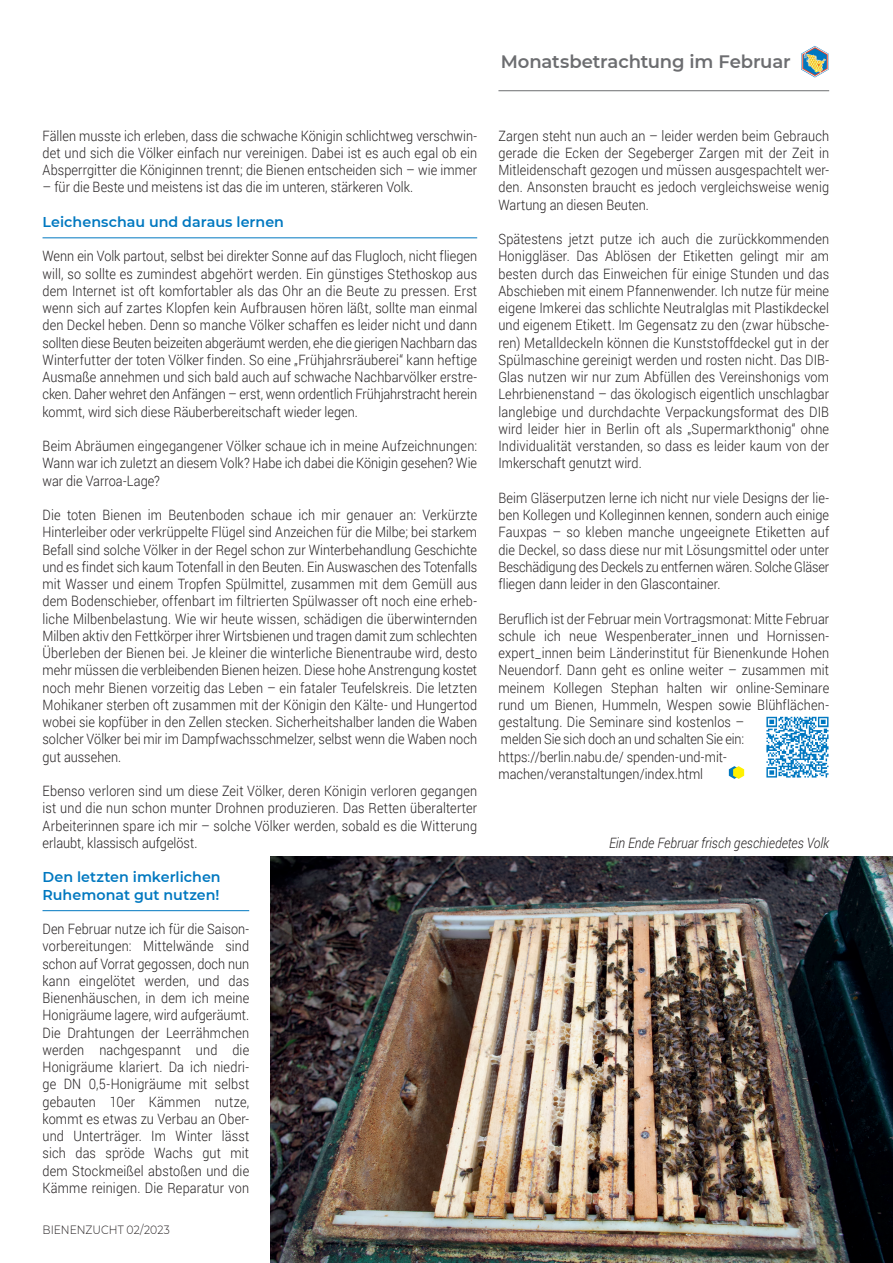
<style>
.page{position:relative;width:893px;height:1263px;background:#fff}
.page>*{position:absolute;margin:0;border:0;box-sizing:border-box;transform-origin:0 0}
.t1{font:600 18px "Montserrat";letter-spacing:-.01em;color:#6c6d70}
.t2{font:300 14.25px/17.2px "Roboto";letter-spacing:.005em;color:#231f20;text-align:justify;scale:.89 1}
.t3{font:600 14.25px/17.2px "Montserrat";letter-spacing:.005em;color:#0078c0}
.t4{font:italic 300 14.25px "Roboto";letter-spacing:.005em;color:#231f20;scale:.89 1}
.t5{font:300 12px "Montserrat";color:#231f20;scale:.9 1}
</style>
<div class="page">
<hr style="left:498px;top:90px;width:331px;height:1px;background:#6c6d70">
<img style="left:801px;top:46px;width:28px;height:32px">
<hr style="left:43px;top:237px;width:434px;height:1px;background:#0078c0">
<hr style="left:43px;top:910px;width:206px;height:1px;background:#0078c0">
<svg style="left:729px;top:766px;width:15px;height:13px"></svg>
<img style="left:270px;top:857px;width:623px;height:406px">
<img style="left:766px;top:716px;width:63px;height:62px">
<p class="t1" style="left:501px;top:49px;width:291px">Monatsbetrachtung im Februar</p>
<p class="t2" style="left:43px;top:126px;width:490px">Fällen musste ich erleben, dass die schwache Königin schlichtweg verschwin&shy;det und sich die Völker einfach nur vereinigen. Dabei ist es auch egal ob ein Absperrgitter die Königinnen trennt; die Bienen entscheiden sich – wie immer</p>
<p class="t2" style="left:43px;top:178px;width:418px">– für die Beste und meistens ist das die im unteren, stärkeren Volk.</p>
<p class="t3" style="left:43px;top:212px;width:243px">Leichenschau und daraus lernen</p>
<p class="t2" style="left:43px;top:247px;width:490px">Wenn ein Volk partout, selbst bei direkter Sonne auf das Flugloch, nicht fliegen will, so sollte es zumindest abgehört werden. Ein günstiges Stethoskop aus dem Internet ist oft komfortabler als das Ohr an die Beute zu pressen. Erst wenn sich auf zartes Klopfen kein Aufbrausen hören läßt, sollte man einmal den Deckel heben. Denn so manche Völker schaffen es leider nicht und dann sollten diese Beuten beizeiten abgeräumt werden, ehe die gierigen Nachbarn das Winterfutter der toten Völker finden. So eine „Frühjahrsräuberei“ kann heftige Ausmaße annehmen und sich bald auch auf schwache Nachbarvölker erstre&shy;cken. Daher wehret den Anfängen – erst, wenn ordentlich Frühjahrstracht herein kommt, wird sich diese Räuberbereitschaft wieder legen.</p>
<p class="t2" style="left:43px;top:437px;width:490px">Beim Abräumen eingegangener Völker schaue ich in meine Aufzeichnungen:<br>Wann war ich zuletzt an diesem Volk? Habe ich dabei die Königin gesehen? Wie war die Varroa-Lage?</p>
<p class="t2" style="left:43px;top:506px;width:490px">Die toten Bienen im Beutenboden schaue ich mir genauer an: Verkürzte Hinterleiber oder verkrüppelte Flügel sind Anzeichen für die Milbe; bei starkem Befall sind solche Völker in der Regel schon zur Winterbehandlung Geschichte und es findet sich kaum Totenfall in den Beuten. Ein Auswaschen des Totenfalls mit Wasser und einem Tropfen Spülmittel, zusammen mit dem Gemüll aus dem Bodenschieber, offenbart im filtrierten Spülwasser oft noch eine erheb&shy;liche Milbenbelastung. Wie wir heute wissen, schädigen die überwinternden Milben aktiv den Fettkörper ihrer Wirtsbienen und tragen damit zum schlechten Überleben der Bienen bei. Je kleiner die winterliche Bienentraube wird, desto mehr müssen die verbleibenden Bienen heizen. Diese hohe Anstrengung kostet noch mehr Bienen vorzeitig das Leben – ein fataler Teufelskreis. Die letzten Mohikaner sterben oft zusammen mit der Königin den Kälte- und Hungertod wobei sie kopfüber in den Zellen stecken. Sicherheitshalber landen die Waben solcher Völker bei mir im Dampfwachsschmelzer, selbst wenn die Waben noch gut aussehen.</p>
<p class="t2" style="left:43px;top:782px;width:490px">Ebenso verloren sind um diese Zeit Völker, deren Königin verloren gegangen ist und die nun schon munter Drohnen produzieren. Das Retten überalterter Arbeiterinnen spare ich mir – solche Völker werden, sobald es die Witterung erlaubt, klassisch aufgelöst.</p>
<p class="t3" style="left:43px;top:868px;width:180px">Den letzten imkerlichen<br>Ruhemonat gut nutzen!</p>
<p class="t2" style="left:43px;top:920px;width:234px">Den Februar nutze ich für die Saison&shy;vorbereitungen: Mittelwände sind schon auf Vorrat gegossen, doch nun kann eingelötet werden, und das Bienenhäuschen, in dem ich meine Honigräume lagere, wird aufgeräumt.<br>Die Drahtungen der Leerrähmchen werden nachgespannt und die Honigräume klariert. Da ich niedri&shy;ge DN 0,5-Honigräume mit selbst gebauten 10er Kämmen nutze, kommt es etwas zu Verbau an Ober&shy;und Unterträger. Im Winter lässt sich das spröde Wachs gut mit dem Stockmeißel abstoßen und die Kämme reinigen. Die Reparatur von</p>
<p class="t5" style="left:43px;top:1221px;width:143px">BIENENZUCHT 02/2023</p>
<p class="t2" style="left:498px;top:126px;width:373px">Zargen steht nun auch an – leider werden beim Gebrauch gerade die Ecken der Segeberger Zargen mit der Zeit in Mitleidenschaft gezogen und müssen ausgespachtelt wer&shy;den. Ansonsten braucht es jedoch vergleichsweise wenig Wartung an diesen Beuten.</p>
<p class="t2" style="left:498px;top:230px;width:373px">Spätestens jetzt putze ich auch die zurückkommenden Honiggläser. Das Ablösen der Etiketten gelingt mir am besten durch das Einweichen für einige Stunden und das Abschieben mit einem Pfannenwender. Ich nutze für meine eigene Imkerei das schlichte Neutralglas mit Plastikdeckel und eigenem Etikett. Im Gegensatz zu den (zwar hübsche&shy;ren) Metalldeckeln können die Kunststoffdeckel gut in der Spülmaschine gereinigt werden und rosten nicht. Das DIB-Glas nutzen wir nur zum Abfüllen des Vereinshonigs vom Lehrbienenstand – das ökologisch eigentlich unschlagbar langlebige und durchdachte Verpackungsformat des DIB wird leider hier in Berlin oft als „Supermarkthonig“ ohne Individualität verstanden, so dass es leider kaum von der Imkerschaft genutzt wird.</p>
<p class="t2" style="left:498px;top:489px;width:373px">Beim Gläserputzen lerne ich nicht nur viele Designs der lie&shy;ben Kollegen und Kolleginnen kennen, sondern auch einige Fauxpas – so kleben manche ungeeignete Etiketten auf die Deckel, so dass diese nur mit Lösungsmittel oder unter Beschädigung des Deckels zu entfernen wären. Solche Gläser fliegen dann leider in den Glascontainer.</p>
<p class="t2" style="left:498px;top:609px;width:373px;text-align:left">Beruflich ist der Februar mein Vortragsmonat: Mitte Februar schule ich neue Wespenberater_innen und Hornissen&shy;expert_innen beim Länderinstitut für Bienenkunde Hohen Neuendorf. Dann geht es online weiter – zusammen mit meinem Kollegen Stephan halten wir online-Seminare rund um Bienen, Hummeln, Wespen sowie Blühflächen&shy;gestaltung. Die Seminare sind kostenlos –<br>melden Sie sich doch an und schalten Sie ein: https://berlin.nabu.de/ spenden-und-mit&shy;machen/veranstaltungen/index.html</p>
<p class="t4" style="left:609px;top:833px;width:249px">Ein Ende Februar frisch geschiedetes Volk</p>
</div>
